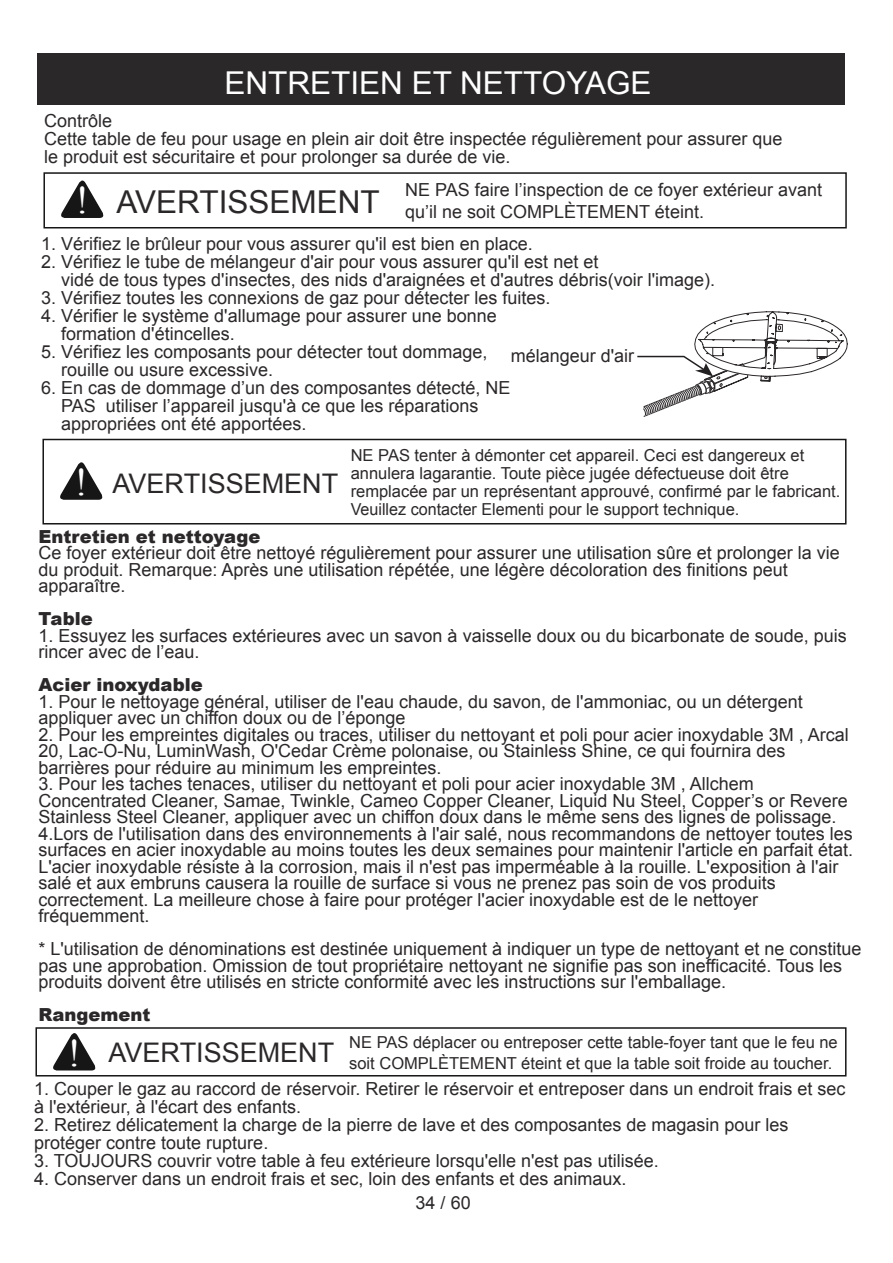
<style>
.page{position:relative;width:893px;height:1263px;background:#fff}
.page>*{position:absolute;margin:0;border:0;box-sizing:border-box;transform-origin:0 0}
.t1{font:31.5px "Arial";color:#fff}
.t2{font:31.5px "Arial";color:#2b2829}
.t3{font:27px "Arial";color:#2b2829}
.t4{font:18px/16.5px "Arial";color:#2b2829}
.t5{font:900 18px "Arial";color:#2b2829}
.t6{font:16.5px/18px "Arial";color:#2b2829}
.s1{font-family:"Times New Roman";font-size:39px;color:#fff}
</style>
<div class="page">
<svg style="left:636px;top:311px;width:212px;height:214px"></svg>
<div style="left:37px;top:54px;width:808px;height:51px;background:#2b2829"></div>
<div style="left:42px;top:439px;width:804px;height:85px;border:2px solid #151615"></div>
<svg style="left:60px;top:462px;width:43px;height:38px"></svg>
<div style="left:43px;top:172px;width:804px;height:56px;border:2px solid #151615"></div>
<svg style="left:61px;top:180px;width:43px;height:38px"></svg>
<div style="left:35px;top:1027px;width:811px;height:49px;border:2px solid #151615"></div>
<svg style="left:53px;top:1033px;width:43px;height:37px"></svg>
<h1 class="t1" style="left:224px;top:71px;width:429px">ENTRETIEN ET NETTOYAGE</h1>
<p class="t4" style="left:44px;top:113px;width:740px;line-height:18px">ContrÙle<br>Cette table de feu pour usage en plein air doit Ítre inspectÈe rÈguliËrement pour assurer que le produit est sÈcuritaire et pour prolonger sa durÈe de vie.</p>
<h1 class="t2" style="left:76px;top:190px;width:305px"><span class="s1">!</span> AVERTISSEMENT</h1>
<p class="t4" style="left:405px;top:181px;width:418px;line-height:21.6px">NE PAS faire líinspection de ce foyer extÈrieur avant quíil ne soit COMPL»TEMENT Èteint.</p>
<p class="t4" style="left:41px;top:237px;width:493px">1. VÈrifiez le br˚leur pour vous assurer qu'il est bien en place.</p>
<p class="t4" style="left:61px;top:254px;width:656px;line-height:18px;text-indent:-20px">2. VÈrifiez le tube de mÈlangeur d'air pour vous assurer qu'il est net et<br>vidÈ de tous types d'insectes, des nids d'araignÈes et d'autres dÈbris(voir l'image).</p>
<p class="t4" style="left:41px;top:291px;width:511px">3. VÈrifiez toutes les connexions de gaz pour dÈtecter les fuites.</p>
<p class="t4" style="left:61px;top:308px;width:437px;line-height:18px;text-indent:-20px">4. VÈrifier le systËme d'allumage pour assurer une bonne formation d'Ètincelles.</p>
<p class="t4" style="left:61px;top:344px;width:428px;line-height:18px;text-indent:-20px">5. VÈrifiez les composants pour dÈtecter tout dommage, rouille ou usure excessive.</p>
<p class="t4" style="left:61px;top:380px;width:451px;line-height:18px;text-indent:-20px">6. En cas de dommage díun des composantes dÈtectÈ, NE<br>PAS utiliser líappareil jusqu'‡ ce que les rÈparations appropriÈes ont ÈtÈ apportÈes.</p>
<h2 class="t3" style="left:75px;top:473px;width:265px"><span class="s1">!</span> AVERTISSEMENT</h2>
<p class="t4" style="left:511px;top:349px;width:125px">mÈlangeur d'air</p>
<p class="t6" style="left:351px;top:447px;width:491px">NE PAS tenter ‡ dÈmonter cet appareil. Ceci est dangereux et annulera lagarantie. Toute piËce jugÈe dÈfectueuse doit Ítre remplacÈe par un reprÈsentant approuvÈ, confirmÈ par le fabricant.<br>Veuillez contacter Elementi pour le support technique.</p>
<p class="t5" style="left:38px;top:529px;width:223px">Entretien et nettoyage</p>
<p class="t4" style="left:38px;top:546px;width:803px">Ce foyer extÈrieur doit Ítre nettoyÈ rÈguliËrement pour assurer une utilisation s˚re et prolonger la vie du produit. Remarque: AprËs une utilisation rÈpÈtÈe, une lÈgËre dÈcoloration des finitions peut apparaÓtre.</p>
<p class="t5" style="left:38px;top:612px;width:56px">Table</p>
<p class="t4" style="left:38px;top:629px;width:810px">1. Essuyez les surfaces extÈrieures avec un savon ‡ vaisselle doux ou du bicarbonate de soude, puis rincer avec de líeau.</p>
<p class="t5" style="left:38px;top:678px;width:166px">Acier inoxydable</p>
<p class="t4" style="left:38px;top:695px;width:766px">1. Pour le nettoyage gÈnÈral, utiliser de l'eau chaude, du savon, de l'ammoniac, ou un dÈtergent appliquer avec un chiffon doux ou de líÈponge</p>
<p class="t4" style="left:38px;top:728px;width:812px">2. Pour les empreintes digitales ou traces, utiliser du nettoyant et poli pour acier inoxydable 3M , Arcal<br>20, Lac-O-Nu, LuminWash, O'Cedar CrËme polonaise, ou Stainless Shine, ce qui fournira des barriËres pour rÈduire au minimum les empreintes.</p>
<p class="t4" style="left:38px;top:777px;width:816px">3. Pour les taches tenaces, utiliser du nettoyant et poli pour acier inoxydable 3M , Allchem Concentrated Cleaner, Samae, Twinkle, Cameo Copper Cleaner, Liquid Nu Steel, Copperís or Revere Stainless Steel Cleaner, appliquer avec un chiffon doux dans le mÍme sens des lignes de polissage.<br>4.Lors de l'utilisation dans des environnements ‡ l'air salÈ, nous recommandons de nettoyer toutes les surfaces en acier inoxydable au moins toutes les deux semaines pour maintenir l'article en parfait Ètat.<br>L'acier inoxydable rÈsiste ‡ la corrosion, mais il n'est pas impermÈable ‡ la rouille. L'exposition ‡ l'air salÈ et aux embruns causera la rouille de surface si vous ne prenez pas soin de vos produits correctement. La meilleure chose ‡ faire pour protÈger l'acier inoxydable est de le nettoyer frÈquemment.</p>
<p class="t4" style="left:38px;top:942px;width:824px">* L'utilisation de dÈnominations est destinÈe uniquement ‡ indiquer un type de nettoyant et ne constitue pas une approbation. Omission de tout propriÈtaire nettoyant ne signifie pas son inefficacitÈ. Tous les produits doivent Ítre utilisÈs en stricte conformitÈ avec les instructions sur l'emballage.</p>
<p class="t5" style="left:38px;top:1008px;width:114px">Rangement</p>
<h2 class="t3" style="left:68px;top:1042px;width:268px"><span class="s1">!</span> AVERTISSEMENT</h2>
<p class="t6" style="left:349px;top:1033px;width:490px;line-height:21px">NE PAS dÈplacer ou entreposer cette table-foyer tant que le feu ne soit COMPL»TEMENT Èteint et que la table soit froide au toucher.</p>
<p class="t4" style="left:34px;top:1081px;width:813px;line-height:18px">1. Couper le gaz au raccord de rÈservoir. Retirer le rÈservoir et entreposer dans un endroit frais et sec ‡ l'extÈrieur, ‡ l'Ècart des enfants.</p>
<p class="t4" style="left:34px;top:1117px;width:756px;line-height:18px">2. Retirez dÈlicatement la charge de la pierre de lave et des composantes de magasin pour les protÈger contre toute rupture.</p>
<p class="t4" style="left:34px;top:1154px;width:626px">3. TOUJOURS couvrir votre table ‡ feu extÈrieure lorsqu'elle n'est pas utilisÈe.</p>
<p class="t4" style="left:34px;top:1172px;width:594px">4. Conserver dans un endroit frais et sec, loin des enfants et des animaux.</p>
<p class="t4" style="left:416px;top:1196px;width:57px">34 / 60</p>
</div>
